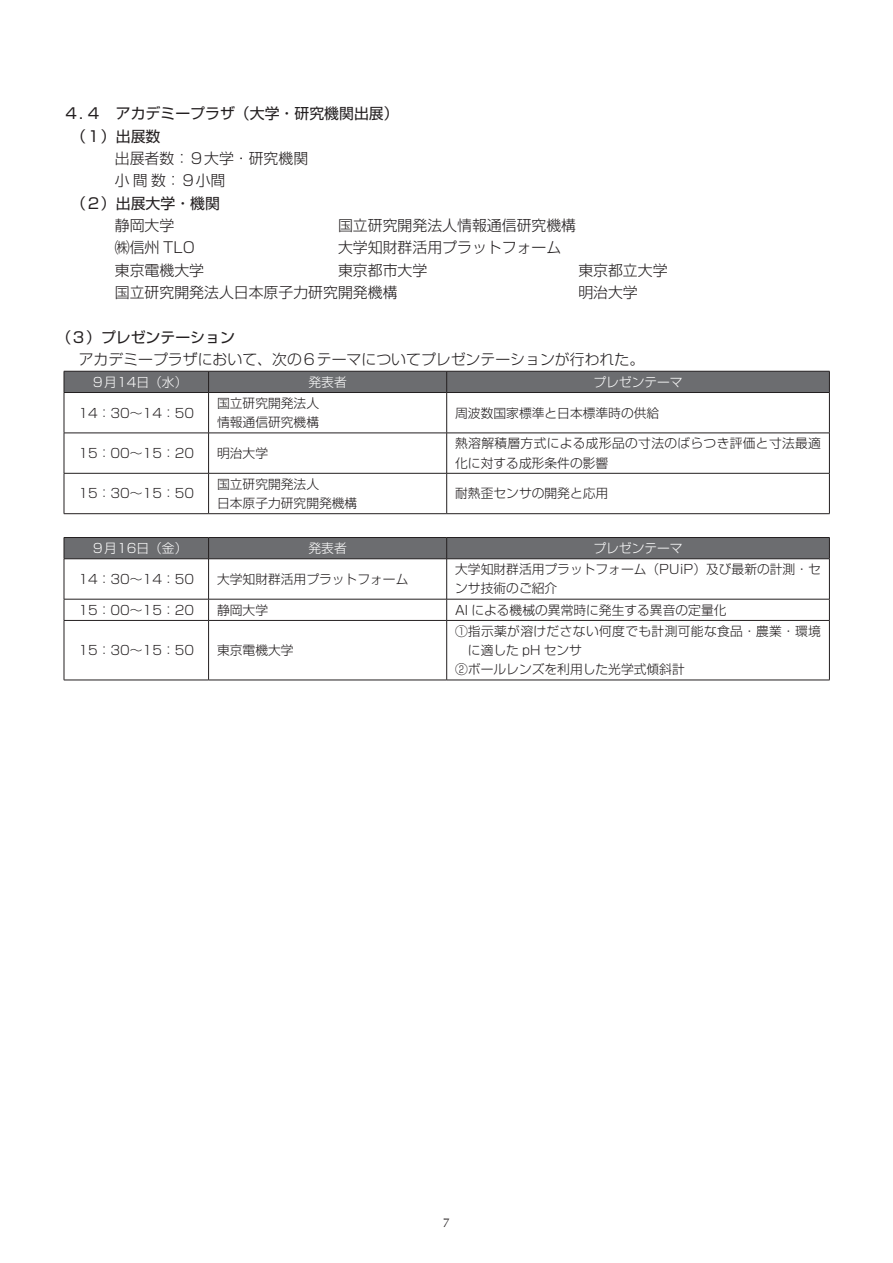
<style>
.page{position:relative;width:893px;height:1263px;background:#fff}
.page>*{position:absolute;margin:0;border:0;box-sizing:border-box;transform-origin:0 0}
.t1{font:300 14.85px/22.4px "Shin Go Pr 6";color:#231f20}
.t2{font:14.85px/22.4px "Shin Go Pr 6";color:#231f20}
.t3{font:300 12.75px/19.2px "Shin Go Pr 6";color:#231f20}
.t4{font:300 12.75px/19.2px "Shin Go Pr 6";letter-spacing:.025em;color:#231f20}
.t5{font:300 12.75px "Shin Go Pr 6";color:#fff}
.t6{font:300 12.75px "Shin Go Pr 6";letter-spacing:.03em;color:#231f20}
.t7{font:12.75px "Optima LT Std";color:#231f20}
</style>
<div class="page">
<hr style="left:64px;top:392px;width:145px;height:1px;background:#231f20">
<hr style="left:209px;top:392px;width:238px;height:1px;background:#231f20">
<hr style="left:208px;top:393px;width:1px;height:40px;background:#231f20">
<hr style="left:447px;top:392px;width:383px;height:1px;background:#231f20">
<hr style="left:446px;top:393px;width:1px;height:40px;background:#231f20">
<hr style="left:64px;top:433px;width:145px;height:1px;background:#231f20">
<hr style="left:209px;top:433px;width:238px;height:1px;background:#231f20">
<hr style="left:208px;top:433px;width:1px;height:40px;background:#231f20">
<hr style="left:447px;top:433px;width:383px;height:1px;background:#231f20">
<hr style="left:446px;top:433px;width:1px;height:40px;background:#231f20">
<hr style="left:64px;top:473px;width:145px;height:1px;background:#231f20">
<hr style="left:209px;top:473px;width:238px;height:1px;background:#231f20">
<hr style="left:208px;top:473px;width:1px;height:40px;background:#231f20">
<hr style="left:447px;top:473px;width:383px;height:1px;background:#231f20">
<hr style="left:446px;top:473px;width:1px;height:40px;background:#231f20">
<div style="left:64px;top:371px;width:766px;height:21px;background:#6c6d70"></div>
<hr style="left:64px;top:393px;width:1px;height:40px;background:#231f20">
<hr style="left:829px;top:393px;width:1px;height:40px;background:#231f20">
<hr style="left:64px;top:433px;width:1px;height:40px;background:#231f20">
<hr style="left:829px;top:433px;width:1px;height:40px;background:#231f20">
<hr style="left:64px;top:473px;width:1px;height:40px;background:#231f20">
<hr style="left:829px;top:473px;width:1px;height:40px;background:#231f20">
<hr style="left:64px;top:513px;width:145px;height:1px;background:#231f20">
<hr style="left:209px;top:513px;width:238px;height:1px;background:#231f20">
<hr style="left:447px;top:513px;width:383px;height:1px;background:#231f20">
<hr style="left:208px;top:559px;width:1px;height:40px;background:#231f20">
<hr style="left:446px;top:559px;width:1px;height:40px;background:#231f20">
<hr style="left:64px;top:599px;width:145px;height:1px;background:#231f20">
<hr style="left:209px;top:599px;width:238px;height:1px;background:#231f20">
<svg style="left:208px;top:599px;width:1px;height:21px"></svg>
<hr style="left:447px;top:599px;width:383px;height:1px;background:#231f20">
<svg style="left:446px;top:599px;width:1px;height:21px"></svg>
<hr style="left:209px;top:680px;width:238px;height:1px;background:#231f20">
<hr style="left:447px;top:680px;width:383px;height:1px;background:#231f20">
<div style="left:64px;top:537px;width:766px;height:21px;background:#6c6d70"></div>
<hr style="left:64px;top:558px;width:145px;height:1px;background:#231f20">
<hr style="left:64px;top:559px;width:1px;height:40px;background:#231f20">
<hr style="left:209px;top:558px;width:238px;height:1px;background:#231f20">
<hr style="left:447px;top:558px;width:383px;height:1px;background:#231f20">
<hr style="left:829px;top:559px;width:1px;height:40px;background:#231f20">
<svg style="left:64px;top:599px;width:1px;height:21px"></svg>
<svg style="left:829px;top:599px;width:1px;height:21px"></svg>
<hr style="left:447px;top:620px;width:383px;height:1px;background:#231f20">
<hr style="left:829px;top:621px;width:1px;height:59px;background:#231f20">
<hr style="left:209px;top:620px;width:238px;height:1px;background:#231f20">
<hr style="left:446px;top:621px;width:1px;height:59px;background:#231f20">
<hr style="left:64px;top:620px;width:145px;height:1px;background:#231f20">
<hr style="left:64px;top:621px;width:1px;height:59px;background:#231f20">
<hr style="left:208px;top:621px;width:1px;height:59px;background:#231f20">
<hr style="left:64px;top:680px;width:145px;height:1px;background:#231f20">
<p class="t2" style="left:64px;top:102px;width:336px">４．４　アカデミープラザ（大学・研究機関出展）　（１）出展数</p>
<p class="t1" style="left:115px;top:146px;width:195px">出展者数：９大学・研究機関小間数：９小間</p>
<p class="t2" style="left:64px;top:191px;width:158px">　（２）出展大学・機関</p>
<p class="t1" style="left:115px;top:213px;width:61px">静岡大学</p>
<p class="t1" style="left:338px;top:213px;width:240px">国立研究開発法人情報通信研究機構</p>
<p class="t1" style="left:115px;top:235px;width:82px">㈱信州 TLO</p>
<p class="t1" style="left:338px;top:235px;width:225px">大学知財群活用プラットフォーム</p>
<p class="t1" style="left:115px;top:258px;width:91px">東京電機大学</p>
<p class="t1" style="left:338px;top:258px;width:91px">東京都市大学</p>
<p class="t1" style="left:578px;top:258px;width:106px">東京都立大学　</p>
<p class="t1" style="left:115px;top:280px;width:284px">国立研究開発法人日本原子力研究開発機構</p>
<p class="t1" style="left:578px;top:280px;width:61px">明治大学</p>
<p class="t2" style="left:56px;top:325px;width:180px">（３）プレゼンテーション</p>
<p class="t1" style="left:64px;top:347px;width:582px">　アカデミープラザにおいて、次の６テーマについてプレゼンテーションが行われた。</p>
<p class="t5" style="left:92px;top:371px;width:97px">９月14日（水）</p>
<p class="t5" style="left:308px;top:371px;width:40px">発表者</p>
<p class="t5" style="left:593px;top:371px;width:91px">プレゼンテーマ</p>
<p class="t3" style="left:78px;top:402px;width:117px">14：30～14：50</p>
<p class="t3" style="left:217px;top:392px;width:104px">国立研究開発法人情報通信研究機構</p>
<p class="t3" style="left:455px;top:402px;width:206px">周波数国家標準と日本標準時の供給</p>
<p class="t3" style="left:78px;top:442px;width:117px">15：00～15：20</p>
<p class="t3" style="left:217px;top:442px;width:53px">明治大学</p>
<p class="t4" style="left:455px;top:433px;width:367px">熱溶解積層方式による成形品の寸法のばらつき評価と寸法最適化に対する成形条件の影響</p>
<p class="t3" style="left:78px;top:483px;width:117px">15：30～15：50</p>
<p class="t3" style="left:217px;top:473px;width:142px">国立研究開発法人<br>日本原子力研究開発機構</p>
<p class="t3" style="left:455px;top:483px;width:155px">耐熱歪センサの開発と応用</p>
<p class="t5" style="left:92px;top:538px;width:97px">９月16日（金）</p>
<p class="t5" style="left:308px;top:538px;width:40px">発表者</p>
<p class="t5" style="left:593px;top:538px;width:91px">プレゼンテーマ</p>
<p class="t3" style="left:78px;top:568px;width:117px">14：30～14：50</p>
<p class="t3" style="left:217px;top:568px;width:193px">大学知財群活用プラットフォーム</p>
<p class="t3" style="left:455px;top:559px;width:367px">大学知財群活用プラットフォーム（PUiP）及び最新の計測・センサ技術のご紹介</p>
<p class="t3" style="left:78px;top:599px;width:117px">15：00～15：20</p>
<p class="t3" style="left:217px;top:599px;width:53px">静岡大学</p>
<p class="t3" style="left:455px;top:599px;width:273px">AI による機械の異常時に発生する異音の定量化</p>
<p class="t3" style="left:78px;top:639px;width:117px">15：30～15：50</p>
<p class="t3" style="left:217px;top:639px;width:78px">東京電機大学</p>
<p class="t6" style="left:455px;top:621px;width:367px">①指示薬が溶けださない何度でも計測可能な食品・農業・環境</p>
<p class="t3" style="left:468px;top:639px;width:116px">に適した pH センサ</p>
<p class="t3" style="left:455px;top:659px;width:231px">②ボールレンズを利用した光学式傾斜計</p>
<p class="t7" style="left:443px;top:1215px;width:9px">7</p>
</div>
